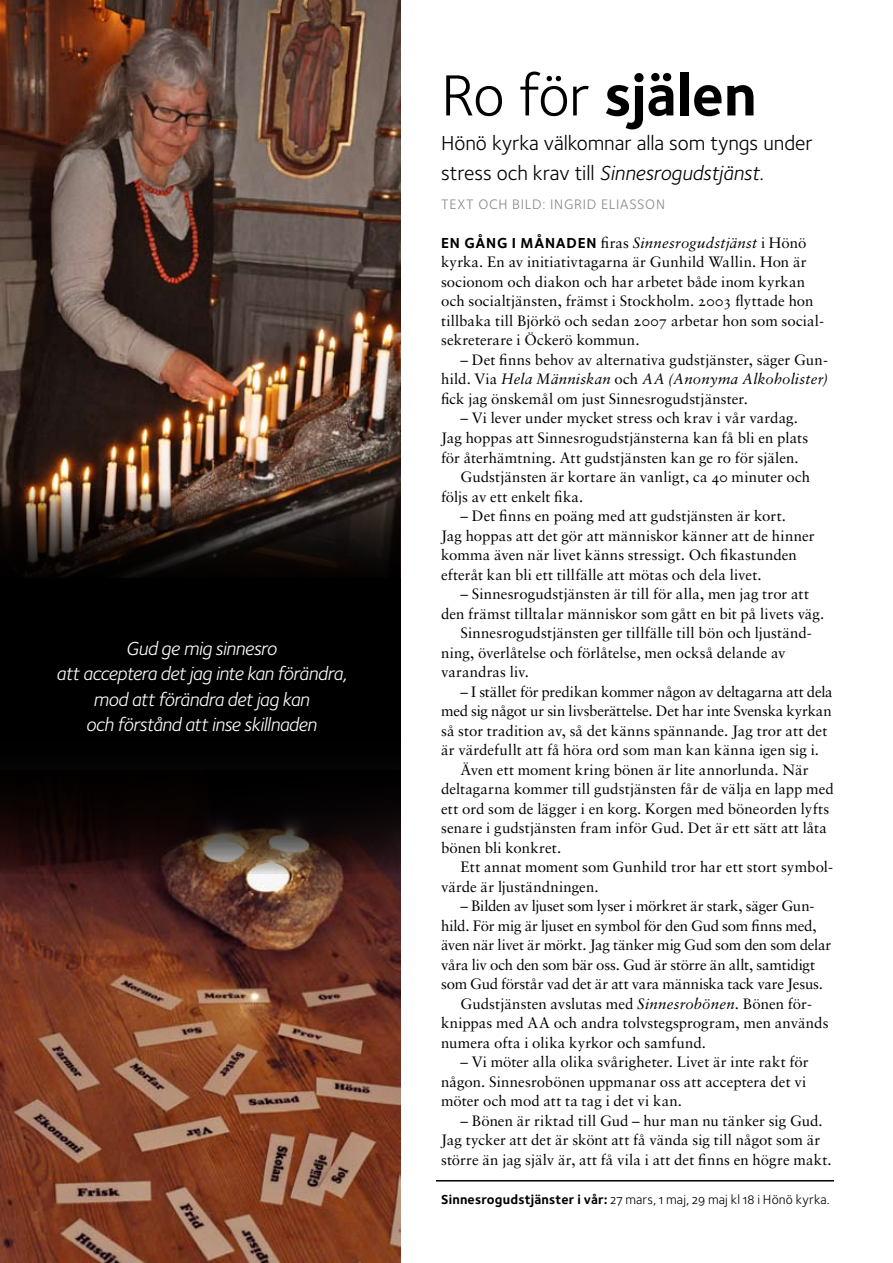
<style>
.page{position:relative;width:893px;height:1263px;background:#fff}
.page>*{position:absolute;margin:0;border:0;box-sizing:border-box;transform-origin:0 0}
.t1{font:700 60px "Foundry Sterling";color:#000}
.t2{font:21px/30px "Foundry Sterling Book OSF";letter-spacing:-.005em;color:#000}
.t3{font:19.5px/25.5px "Foundry Sterling Book Italic OSF";letter-spacing:-.025em;color:#fff;text-align:center}
.t4{font:15px/19.5px "Sabon LT Std";letter-spacing:.005em;color:#000}
.t5{font:15px "Sabon LT Std";letter-spacing:-.015em;color:#000}
.t6{font:14.25px "Foundry Sterling Book OSF";letter-spacing:.05em;color:#87888a}
.t7{font:13.5px "Foundry Sterling Book OSF";letter-spacing:.01em;color:#000}
.s1{font-family:"Foundry Sterling Book OSF";font-weight:400}
.s2{font-family:"Foundry Sterling";font-style:italic}
.s3{font-family:"Foundry Sterling";font-weight:700}
.s4{font-style:italic}
</style>
<div class="page">
<img style="left:0;top:0;width:400px;height:488px">
<img style="left:0;top:874px;width:400px;height:389px">
<svg style="left:0;top:488px;width:400px;height:90px;background:#2a201a"></svg>
<svg style="left:0;top:578px;width:400px;height:296px;background:#0a0605"></svg>
<hr style="left:436px;top:1180px;width:398px;height:1px;background:#000">
<h3 class="t3" style="left:56px;top:635px;width:291px">Gud ge mig sinnesro<br>att acceptera det jag inte kan förändra, mod att förändra det jag kan<br>och förstånd att inse skillnaden</h3>
<h1 class="t1" style="left:441px;top:53px;width:317px"><span class="s1">Ro för</span> själen</h1>
<h2 class="t2" style="left:441px;top:127px;width:373px">Hönö kyrka välkomnar alla som tyngs under stress och krav till <span class="s2">Sinnesrogudstjänst</span>.</h2>
<p class="t6" style="left:441px;top:194px;width:225px">text och bild: I ngrid Eliasson</p>
<p class="t4" style="left:441px;top:233px;width:385px"><span class="s3">E n gång i månaden</span> firas <span class="s4">Sinnesrogudstjänst</span> i Hönö kyrka. En av initiativtagarna är Gunhild Wallin. Hon är socionom och diakon och har arbetet både inom kyrkan och socialtjänsten, främst i Stockholm. 2003 flyttade hon tillbaka till Björkö och sedan 2007 arbetar hon som social&shy;sekreterare i Öckerö kommun.</p>
<p class="t4" style="left:441px;top:350px;width:389px;text-align:justify;text-indent:20px">– Det finns behov av alternativa gudstjänster, säger Gun&shy;hild. Via <span class="s4">Hela Människan</span> och <span class="s4">AA (Anonyma Alkoholister) </span>fick jag önskemål om just Sinnesrogudstjänster.</p>
<p class="t4" style="left:461px;top:408px;width:339px">– Vi lever under mycket stress och krav i vår vardag.</p>
<p class="t4" style="left:441px;top:428px;width:369px">Jag hoppas att Sinnesrogudstjänsterna kan få bli en plats</p>
<p class="t4" style="left:441px;top:447px;width:359px">för återhämtning. Att gudstjänsten kan ge ro för själen.</p>
<p class="t4" style="left:461px;top:467px;width:351px">Gudstjänsten är kortare än vanligt, ca 40 minuter och</p>
<p class="t4" style="left:441px;top:486px;width:144px">följs av ett enkelt fika.</p>
<p class="t4" style="left:441px;top:506px;width:375px;text-indent:20px">– Det finns en poäng med att gudstjänsten är kort.<br>Jag hoppas att det gör att människor känner att de hinner komma även när livet känns stressigt. Och fikastunden efteråt kan bli ett tillfälle att mötas och dela livet.</p>
<p class="t4" style="left:461px;top:584px;width:350px">– Sinnesrogudstjänsten är till för alla, men jag tror att</p>
<p class="t4" style="left:441px;top:603px;width:385px">den främst tilltalar människor som gått en bit på livets väg.</p>
<p class="t4" style="left:461px;top:623px;width:353px">Sinnesrogudstjänsten ger tillfälle till bön och ljuständ-</p>
<p class="t4" style="left:441px;top:642px;width:346px">ning, överlåtelse och förlåtelse, men också delande av</p>
<p class="t4" style="left:441px;top:662px;width:89px">varandras liv.</p>
<p class="t5" style="left:461px;top:682px;width:374px">– I stället för predikan kommer någon av deltagarna att dela</p>
<p class="t5" style="left:441px;top:702px;width:392px">med sig något ur sin livsberättelse. Det har inte Svenska kyrkan</p>
<p class="t4" style="left:441px;top:720px;width:388px">så stor tradition av, så det känns spännande. Jag tror att det</p>
<p class="t4" style="left:441px;top:740px;width:379px">är värdefullt att få höra ord som man kan känna igen sig i.</p>
<p class="t4" style="left:461px;top:759px;width:350px">Även ett moment kring bönen är lite annorlunda. När</p>
<p class="t4" style="left:441px;top:779px;width:394px">deltagarna kommer till gudstjänsten får de välja en lapp med</p>
<p class="t4" style="left:441px;top:798px;width:390px">ett ord som de lägger i en korg. Korgen med böneorden lyfts</p>
<p class="t4" style="left:441px;top:818px;width:387px">senare i gudstjänsten fram inför Gud. Det är ett sätt att låta</p>
<p class="t4" style="left:441px;top:837px;width:122px">bönen bli konkret.</p>
<p class="t4" style="left:461px;top:857px;width:374px">Ett annat moment som Gunhild tror har ett stort symbol-</p>
<p class="t4" style="left:441px;top:876px;width:159px">värde är ljuständningen.</p>
<p class="t5" style="left:461px;top:897px;width:355px">– Bilden av ljuset som lyser i mörkret är stark, säger Gun-</p>
<p class="t5" style="left:441px;top:916px;width:377px">hild. För mig är ljuset en symbol för den Gud som finns med,</p>
<p class="t5" style="left:441px;top:936px;width:392px">även när livet är mörkt. Jag tänker mig Gud som den som delar</p>
<p class="t5" style="left:441px;top:955px;width:376px">våra liv och den som bär oss. Gud är större än allt, samtidigt</p>
<p class="t5" style="left:441px;top:975px;width:383px">som Gud förstår vad det är att vara människa tack vare Jesus.</p>
<p class="t4" style="left:461px;top:993px;width:353px">Gudstjänsten avslutas med <span class="s4">Sinnesrobönen</span>. Bönen för-</p>
<p class="t4" style="left:441px;top:1013px;width:389px">knippas med AA och andra tolvstegsprogram, men används</p>
<p class="t4" style="left:441px;top:1032px;width:266px">numera ofta i olika kyrkor och samfund.</p>
<p class="t4" style="left:441px;top:1052px;width:369px;text-indent:20px">– Vi möter alla olika svårigheter. Livet är inte rakt för någon. Sinnesrobönen uppmanar oss att acceptera det vi möter och mod att ta tag i det vi kan.</p>
<p class="t4" style="left:441px;top:1110px;width:392px;text-indent:20px">– Bönen är riktad till Gud – hur man nu tänker sig Gud.<br>Jag tycker att det är skönt att få vända sig till något som är större än jag själv är, att få vila i att det finns en högre makt.</p>
<p class="t7" style="left:441px;top:1189px;width:390px"><span class="s3">Sinnesrogudstjänster i vår:</span> 27 mars, 1 maj, 29 maj kl 18 i Hönö kyrka.</p>
</div>
